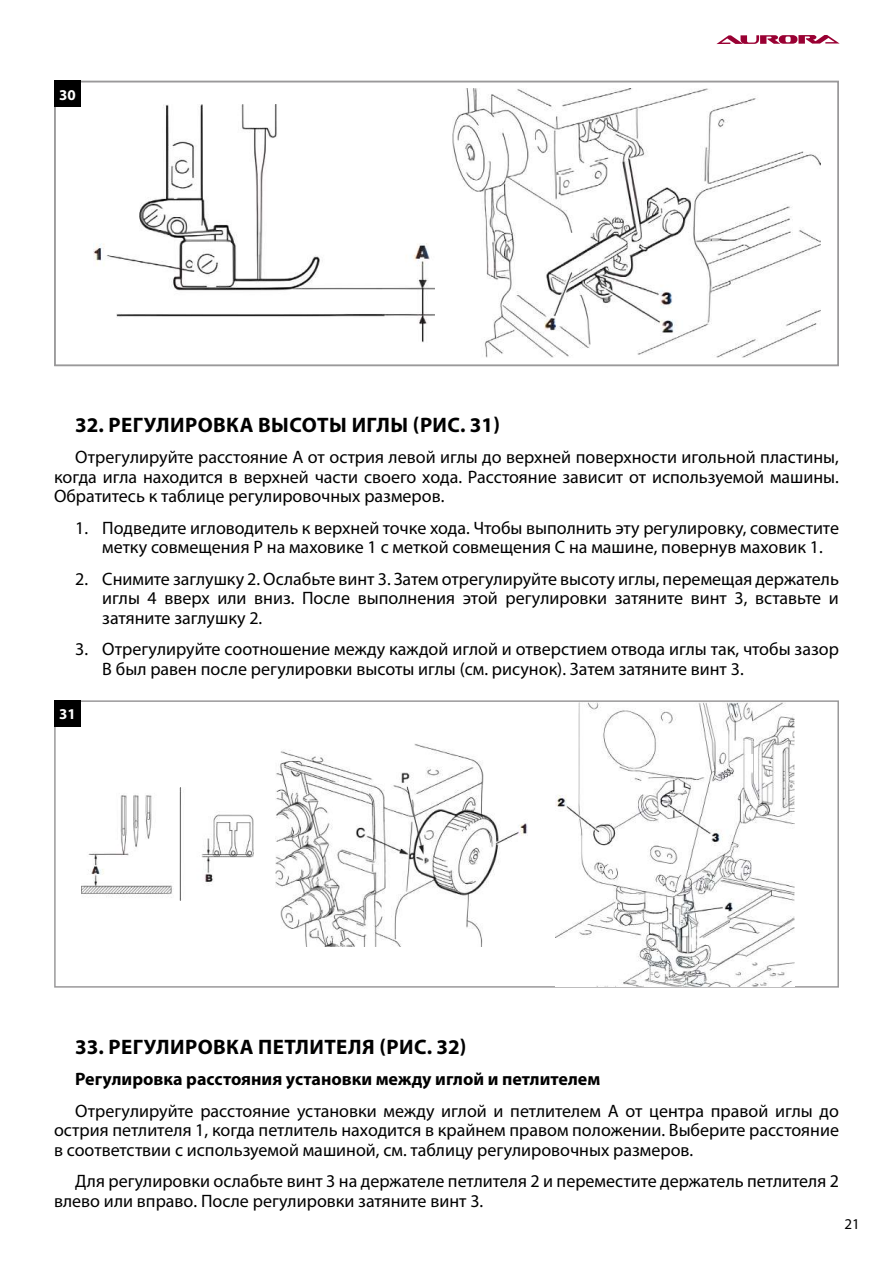
<style>
.page{position:relative;width:893px;height:1263px;background:#fff}
.page>*{position:absolute;margin:0;border:0;box-sizing:border-box;transform-origin:0 0}
.t1{font:700 21px "Myriad Pro";letter-spacing:.02em;color:#000}
.t2{font:18px/19.5px "Myriad Pro";color:#000;text-align:justify}
.t3{font:700 18px "Myriad Pro";color:#000}
.t4{font:700 15px "Myriad Pro";color:#fff}
.t5{font:15px "Myriad Pro";color:#000}
</style>
<div class="page">
<svg style="left:716px;top:35px;width:124px;height:9px"></svg>
<div style="left:54px;top:700px;width:785px;height:288px;border:2px solid #9a999a"></div>
<div style="left:54px;top:700px;width:27px;height:27px;background:#000"></div>
<img style="left:94px;top:105px;width:341px;height:237px">
<img style="left:452px;top:88px;width:368px;height:269px">
<img style="left:81px;top:788px;width:172px;height:112px">
<img style="left:276px;top:744px;width:252px;height:202px">
<img style="left:555px;top:702px;width:240px;height:284px">
<div style="left:54px;top:81px;width:785px;height:285px;border:2px solid #9a999a"></div>
<div style="left:54px;top:81px;width:27px;height:26px;background:#000"></div>
<p class="t4" style="left:59px;top:85px;width:18px">30</p>
<p class="t1" style="left:75px;top:411px;width:426px">32. РЕГУЛИРОВКА ВЫСОТЫ ИГЛЫ (РИС. 31)</p>
<p class="t2" style="left:54px;top:447px;width:786px;text-indent:21px">Отрегулируйте расстояние A от острия левой иглы до верхней поверхности игольной пластины, когда игла находится в верхней части своего хода. Расстояние зависит от используемой машины.<br>Обратитесь к таблице регулировочных размеров.</p>
<p class="t2" style="left:75px;top:518px;width:765px;text-align:center">1. Подведите игловодитель к верхней точке хода. Чтобы выполнить эту регулировку, совместите метку совмещения P на маховике 1 с меткой совмещения C на машине, повернув маховик 1.</p>
<p class="t2" style="left:102px;top:569px;width:738px;text-indent:-27px">2. Снимите заглушку 2. Ослабьте винт 3. Затем отрегулируйте высоту иглы, перемещая держатель иглы 4 вверх или вниз. После выполнения этой регулировки затяните винт 3, вставьте и затяните заглушку 2.</p>
<p class="t2" style="left:102px;top:639px;width:738px;text-indent:-27px">3. Отрегулируйте соотношение между каждой иглой и отверстием отвода иглы так, чтобы зазор<br>B был равен после регулировки высоты иглы (см. рисунок). Затем затяните винт 3.</p>
<p class="t4" style="left:59px;top:704px;width:18px">31</p>
<p class="t1" style="left:75px;top:1033px;width:393px">33. РЕГУЛИРОВКА ПЕТЛИТЕЛЯ (РИС. 32)</p>
<p class="t3" style="left:75px;top:1068px;width:526px">Регулировка расстояния установки между иглой и петлителем</p>
<p class="t2" style="left:54px;top:1101px;width:786px;text-indent:21px">Отрегулируйте расстояние установки между иглой и петлителем A от центра правой иглы до острия петлителя 1, когда петлитель находится в крайнем правом положении. Выберите расстояние в соответствии с используемой машиной, см. таблицу регулировочных размеров.</p>
<p class="t2" style="left:54px;top:1171px;width:786px;text-indent:21px">Для регулировки ослабьте винт 3 на держателе петлителя 2 и переместите держатель петлителя 2 влево или вправо. После регулировки затяните винт 3.</p>
<p class="t5" style="left:844px;top:1215px;width:17px">21</p>
</div>
